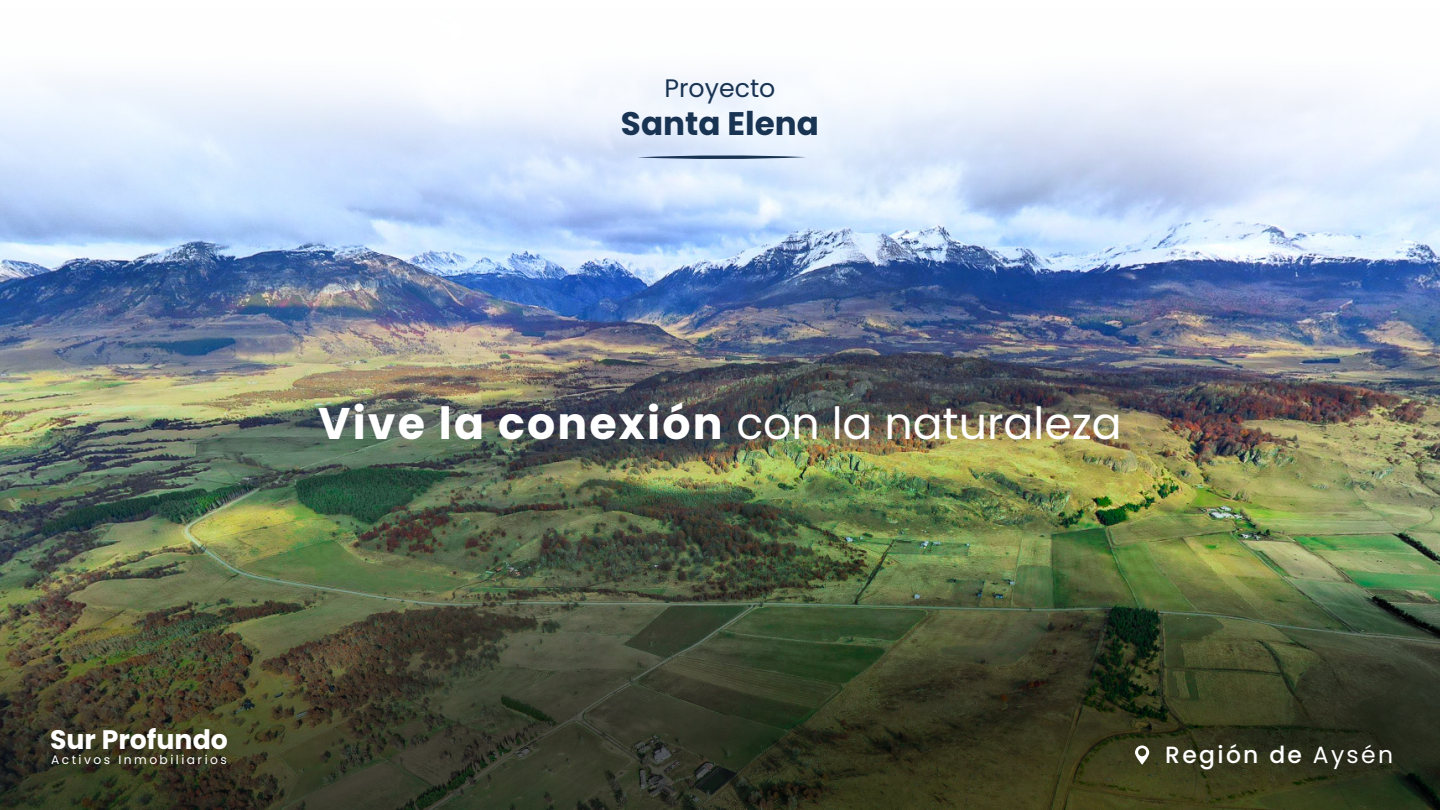
<style>
.page{position:relative;width:1440px;height:810px;background:#fff}
.page>*{position:absolute;margin:0;border:0;box-sizing:border-box;transform-origin:0 0}
.t1{font:44.25px "Poppins";color:#fff}
.t2{font:700 32.62px "Poppins";color:#193352}
.t3{font:700 26.78px "Poppins";color:#fff}
.t4{font:25.28px "Poppins";color:#193352}
.t5{font:500 23.48px "Poppins";letter-spacing:.1em;color:#fff}
.t6{font:12.3px "Poppins";letter-spacing:.2em;color:#fff}
.s1{font-weight:700}
.s2{font-weight:400}
</style>
<div class="page">
<img style="left:0;top:251px;width:1440px;height:303px">
<svg style="left:0;top:76px;width:1440px;height:175px"></svg>
<img style="left:0;top:554px;width:1440px;height:256px">
<svg style="left:1135px;top:745px;width:14px;height:20px"></svg>
<svg style="left:637px;top:155px;width:169px;height:5px"></svg>
<p class="t4" style="left:665px;top:73px;width:112px">Proyecto</p>
<p class="t2" style="left:621px;top:105px;width:200px">Santa Elena</p>
<p class="t1" style="left:318px;top:397px;width:805px"><span class="s1">Vive la conexión</span> con la naturaleza</p>
<p class="t3" style="left:50px;top:724px;width:179px">Sur Profundo</p>
<p class="t6" style="left:51px;top:753px;width:177px">Activos Inmobiliarios</p>
<p class="t5" style="left:1165px;top:741px;width:229px">Región de <span class="s2">Aysén</span></p>
</div>
